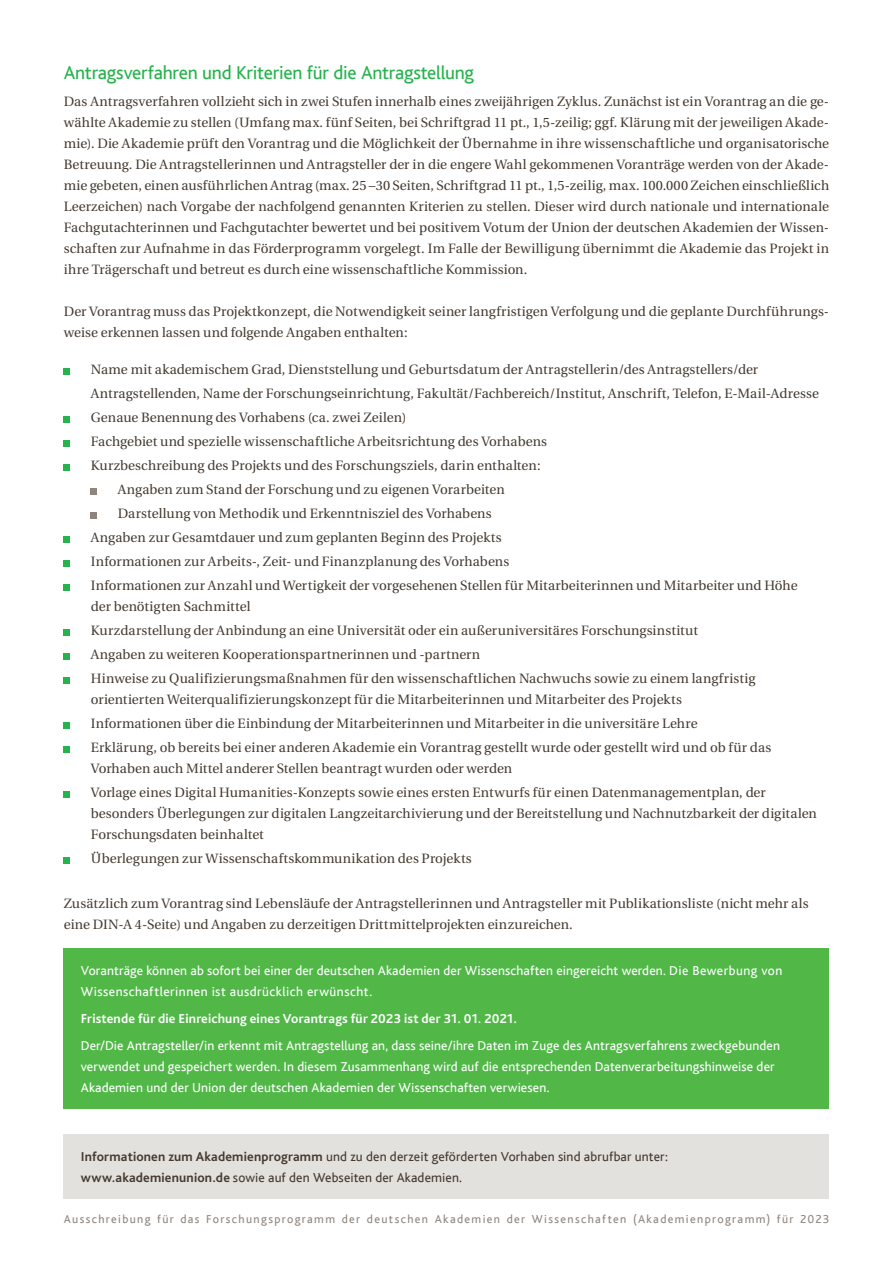
<style>
.page{position:relative;width:893px;height:1263px;background:#fff}
.page>*{position:absolute;margin:0;border:0;box-sizing:border-box;transform-origin:0 0}
.t1{font:19.5px "Bliss";letter-spacing:-.01em;color:#26b24c}
.t2{font:13.5px/21px "Utopia";letter-spacing:.005em;color:#453a30}
.t3{font:13.5px/21px "Bliss";letter-spacing:.01em;color:#fff}
.t4{font:13.5px/21px "Bliss";letter-spacing:.01em;color:#453a30}
.t5{font:700 13.5px "Bliss Pro";letter-spacing:.015em;color:#fff}
.t6{font:12px "Bliss";letter-spacing:.115em;color:#90857d}
.s1{font-family:"Bliss Pro";font-weight:700}
</style>
<div class="page">
<svg style="left:64px;top:368px;width:6px;height:6px"></svg>
<svg style="left:64px;top:416px;width:6px;height:6px"></svg>
<svg style="left:64px;top:440px;width:6px;height:6px"></svg>
<svg style="left:64px;top:464px;width:6px;height:6px"></svg>
<svg style="left:91px;top:488px;width:6px;height:6px"></svg>
<svg style="left:91px;top:512px;width:6px;height:6px"></svg>
<svg style="left:64px;top:536px;width:6px;height:6px"></svg>
<svg style="left:64px;top:560px;width:6px;height:6px"></svg>
<svg style="left:64px;top:584px;width:6px;height:6px"></svg>
<svg style="left:64px;top:629px;width:6px;height:6px"></svg>
<svg style="left:64px;top:653px;width:6px;height:6px"></svg>
<svg style="left:64px;top:677px;width:6px;height:6px"></svg>
<svg style="left:64px;top:722px;width:6px;height:6px"></svg>
<svg style="left:64px;top:746px;width:6px;height:6px"></svg>
<svg style="left:64px;top:791px;width:6px;height:6px"></svg>
<svg style="left:64px;top:857px;width:6px;height:6px"></svg>
<div style="left:64px;top:1134px;width:765px;height:65px;background:#e3e1de"></div>
<div style="left:64px;top:948px;width:765px;height:161px;background:#51b848"></div>
<h1 class="t1" style="left:64px;top:63px;width:412px">Antragsverfahren und Kriterien für die Antragstellung</h1>
<p class="t2" style="left:64px;top:91px;width:767px;text-align:justify">Das Antragsverfahren vollzieht sich in zwei Stufen innerhalb eines zweijährigen Zyklus. Zunächst ist ein Vorantrag an die ge&shy;wählte Akademie zu stellen (Umfang max. fünf Seiten, bei Schriftgrad 11 pt., 1,5-zeilig; ggf. Klärung mit der jeweiligen Akade&shy;mie). Die Akademie prüft den Vorantrag und die Möglichkeit der Übernahme in ihre wissenschaftliche und organisatorische Betreuung. Die Antragstellerinnen und Antragsteller der in die engere Wahl gekommenen Voranträge werden von der Akade&shy;mie gebeten, einen ausführlichen Antrag (max. 25 –30 Seiten, Schriftgrad 11 pt., 1,5-zeilig, max. 100.000 Zeichen einschließlich Leerzeichen) nach Vorgabe der nachfolgend genannten Kriterien zu stellen. Dieser wird durch nationale und internationale Fachgutachterinnen und Fachgutachter bewertet und bei positivem Votum der Union der deutschen Akademien der Wissen&shy;schaften zur Aufnahme in das Förderprogramm vorgelegt. Im Falle der Bewilligung übernimmt die Akademie das Projekt in ihre Trägerschaft und betreut es durch eine wissenschaftliche Kommission.</p>
<p class="t2" style="left:64px;top:301px;width:765px">Der Vorantrag muss das Projektkonzept, die Notwendigkeit seiner langfristigen Verfolgung und die geplante Durchführungs&shy;weise erkennen lassen und folgende Angaben enthalten:</p>
<p class="t2" style="left:91px;top:359px;width:669px">Name mit akademischem Grad, Dienststellung und Geburtsdatum der Antragstellerin/des Antragstellers/der</p>
<p class="t2" style="left:91px;top:383px;width:730px">Antragstellenden, Name der Forschungseinrichtung, Fakultät/Fachbereich/Institut, Anschrift, Telefon, E-Mail-Adresse</p>
<p class="t2" style="left:91px;top:407px;width:317px">Genaue Benennung des Vorhabens (ca. zwei Zeilen)</p>
<p class="t2" style="left:91px;top:431px;width:458px">Fachgebiet und spezielle wissenschaftliche Arbeitsrichtung des Vorhabens</p>
<p class="t2" style="left:91px;top:455px;width:451px">Kurzbeschreibung des Projekts und des Forschungsziels, darin enthalten:</p>
<p class="t2" style="left:118px;top:479px;width:388px">Angaben zum Stand der Forschung und zu eigenen Vorarbeiten</p>
<p class="t2" style="left:118px;top:503px;width:375px">Darstellung von Methodik und Erkenntnisziel des Vorhabens</p>
<p class="t2" style="left:91px;top:527px;width:412px">Angaben zur Gesamtdauer und zum geplanten Beginn des Projekts</p>
<p class="t2" style="left:91px;top:551px;width:420px">Informationen zur Arbeits-, Zeit- und Finanzplanung des Vorhabens</p>
<p class="t2" style="left:91px;top:575px;width:708px">Informationen zur Anzahl und Wertigkeit der vorgesehenen Stellen für Mitarbeiterinnen und Mitarbeiter und Höhe</p>
<p class="t2" style="left:91px;top:595px;width:666px;line-height:24px">der benötigten Sachmittel<br>Kurzdarstellung der Anbindung an eine Universität oder ein außeruniversitäres Forschungsinstitut Angaben zu weiteren Kooperationspartnerinnen und -partnern<br>Hinweise zu Qualifizierungsmaßnahmen für den wissenschaftlichen Nachwuchs sowie zu einem langfristig</p>
<p class="t2" style="left:91px;top:688px;width:682px;line-height:24px">orientierten Weiterqualifizierungskonzept für die Mitarbeiterinnen und Mitarbeiter des Projekts<br>Informationen über die Einbindung der Mitarbeiterinnen und Mitarbeiter in die universitäre Lehre<br>Erklärung, ob bereits bei einer anderen Akademie ein Vorantrag gestellt wurde oder gestellt wird und ob für das</p>
<p class="t2" style="left:91px;top:757px;width:676px;line-height:24px">Vorhaben auch Mittel anderer Stellen beantragt wurden oder werden<br>Vorlage eines Digital Humanities-Konzepts sowie eines ersten Entwurfs für einen Datenmanagementplan, der</p>
<p class="t2" style="left:91px;top:803px;width:728px">besonders Überlegungen zur digitalen Langzeitarchivierung und der Bereitstellung und Nachnutzbarkeit der digitalen<br>Forschungsdaten beinhaltet</p>
<p class="t2" style="left:91px;top:848px;width:383px">Überlegungen zur Wissenschaftskommunikation des Projekts</p>
<p class="t2" style="left:64px;top:893px;width:746px">Zusätzlich zum Vorantrag sind Lebensläufe der Antragstellerinnen und Antragsteller mit Publikationsliste (nicht mehr als eine DIN-A 4-Seite) und Angaben zu derzeitigen Drittmittelprojekten einzureichen.</p>
<p class="t3" style="left:81px;top:960px;width:703px">Voranträge können ab sofort bei einer der deutschen Akademien der Wissenschaften eingereicht werden. Die Bewerbung von<br>Wissenschaftlerinnen ist ausdrücklich erwünscht.</p>
<p class="t5" style="left:81px;top:1010px;width:438px">Fristende für die Einreichung eines Vorantrags für 2023 ist der 31. 01. 2021.</p>
<p class="t3" style="left:81px;top:1035px;width:701px">Der/Die Antragsteller/in erkennt mit Antragstellung an, dass seine/ihre Daten im Zuge des Antragsverfahrens zweckgebunden verwendet und gespeichert werden. In diesem Zusammenhang wird auf die entsprechenden Datenverarbeitungshinweise der<br>Akademien und der Union der deutschen Akademien der Wissenschaften verwiesen.</p>
<p class="t4" style="left:81px;top:1146px;width:589px"><span class="s1">Informationen zum Akademienprogramm</span> und zu den derzeit geförderten Vorhaben sind abrufbar unter: <span class="s1">www.akademienunion.de</span> sowie auf den Webseiten der Akademien.</p>
<p class="t6" style="left:64px;top:1212px;width:767px">Ausschreibung für das Forschungsprogramm der deutschen Akademien der Wissenschaften (Akademienprogramm) für 2023</p>
</div>
